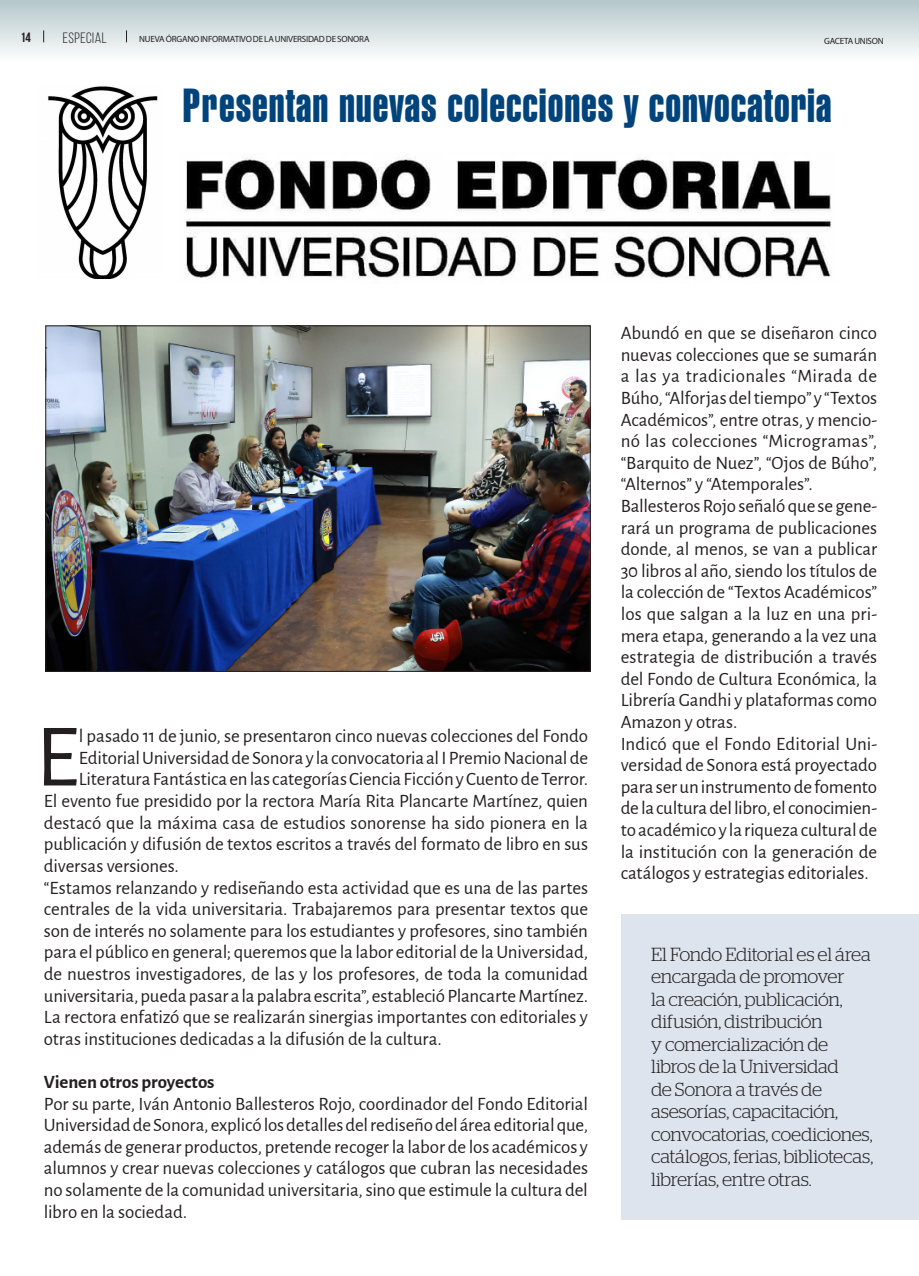
<style>
.page{position:relative;width:919px;height:1276px;background:#fff}
.page>*{position:absolute;margin:0;border:0;box-sizing:border-box;transform-origin:0 0}
.ALEGREYA{font:89.7px "Alegreya Sans";color:#231f20}
.Breve-02-Titular{font:46.5px "Swiss 911 BT Extra Compressed";letter-spacing:.02em;color:#01447c}
.ALEGREYA-2{font:18.9px/21.6px "Alegreya Sans";letter-spacing:-.01em;color:#231f20;text-align:justify}
.Breve-03-Frase{font:300 18.9px/22.5px "Stag";letter-spacing:-.02em;color:#231f20}
.ALEGREYA-3{font:700 18.9px "Alegreya Sans";letter-spacing:-.005em;color:#231f20}
.t1{font:15px "Bebas Neue";letter-spacing:.035em;color:#231f20}
.t2{font:700 13.5px "Bebas Neue";color:#231f20}
.t3{font:9px "Myriad Pro";letter-spacing:-.02em;color:#231f20}
</style>
<div class="page">
<svg style="left:0;top:0;width:918px;height:54px;background:#d4dee0"></svg>
<div style="left:621px;top:914px;width:297px;height:306px;background:#dde4ed"></div>
<svg style="left:43px;top:30px;width:1px;height:12px"></svg>
<svg style="left:126px;top:30px;width:1px;height:12px"></svg>
<img style="left:47px;top:327px;width:541px;height:343px">
<img style="left:48px;top:86px;width:110px;height:192px">
<img style="left:184px;top:154px;width:647px;height:124px">
<p class="t2" style="left:20px;top:30px;width:12px">14</p>
<p class="t1" style="left:63px;top:29px;width:45px">ESPECIAL</p>
<p class="t3" style="left:139px;top:33px;width:232px">NUEVA ÓRGANO INFORMATIVO DE LA UNIVERSIDAD DE SONORA</p>
<p class="t3" style="left:824px;top:36px;width:61px">GACETA UNISON</p>
<p class="Breve-02-Titular" style="left:183px;top:79px;width:650px">Presentan nuevas colecciones y convocatoria</p>
<p class="ALEGREYA" style="left:36px;top:694px;width:45px">E</p>
<p class="ALEGREYA-2" style="left:79px;top:724px;width:510px">l pasado 11 de junio, se presentaron cinco nuevas colecciones del Fondo Editorial Universidad de Sonora y la convocatoria al I Premio Nacional de Literatura Fantástica en las categorías Ciencia Ficción y Cuento de Terror.</p>
<p class="ALEGREYA-2" style="left:44px;top:789px;width:545px">El evento fue presidido por la rectora María Rita Plancarte Martínez, quien destacó que la máxima casa de estudios sonorense ha sido pionera en la publicación y difusión de textos escritos a través del formato de libro en sus diversas versiones.</p>
<p class="ALEGREYA-2" style="left:44px;top:875px;width:545px">“Estamos relanzando y rediseñando esta actividad que es una de las partes centrales de la vida universitaria. Trabajaremos para presentar textos que son de interés no solamente para los estudiantes y profesores, sino también para el público en general; queremos que la labor editorial de la Universidad, de nuestros investigadores, de las y los profesores, de toda la comunidad universitaria, pueda pasar a la palabra escrita”, estableció Plancarte Martínez.</p>
<p class="ALEGREYA-2" style="left:44px;top:1005px;width:545px">La rectora enfatizó que se realizarán sinergias importantes con editoriales y otras instituciones dedicadas a la difusión de la cultura.</p>
<p class="ALEGREYA-3" style="left:44px;top:1068px;width:172px">Vienen otros proyectos</p>
<p class="ALEGREYA-2" style="left:44px;top:1091px;width:545px">Por su parte, Iván Antonio Ballesteros Rojo, coordinador del Fondo Editorial Universidad de Sonora, explicó los detalles del rediseño del área editorial que, además de generar productos, pretende recoger la labor de los académicos y alumnos y crear nuevas colecciones y catálogos que cubran las necesidades no solamente de la comunidad universitaria, sino que estimule la cultura del libro en la sociedad.</p>
<p class="ALEGREYA-2" style="left:620px;top:321px;width:258px">Abundó en que se diseñaron cinco nuevas colecciones que se sumarán a las ya tradicionales “Mirada de Búho, “Alforjas del tiempo” y “Textos Académicos”, entre otras, y mencio&shy;nó las colecciones “Microgramas”, “Barquito de Nuez”, “Ojos de Búho”, “Alternos” y “Atemporales”.</p>
<p class="ALEGREYA-2" style="left:620px;top:494px;width:258px">Ballesteros Rojo señaló que se gene&shy;rará un programa de publicaciones donde, al menos, se van a publicar 30 libros al año, siendo los títulos de la colección de “Textos Académicos” los que salgan a la luz en una pri&shy;mera etapa, generando a la vez una estrategia de distribución a través del Fondo de Cultura Económica, la Librería Gandhi y plataformas como Amazon y otras.</p>
<p class="ALEGREYA-2" style="left:620px;top:731px;width:258px">Indicó que el Fondo Editorial Uni&shy;versidad de Sonora está proyectado para ser un instrumento de fomento de la cultura del libro, el conocimien&shy;to académico y la riqueza cultural de la institución con la generación de catálogos y estrategias editoriales.</p>
<p class="Breve-03-Frase" style="left:651px;top:942px;width:224px">El Fondo Editorial es el área encargada de promover<br>la creación, publicación, difusión, distribución<br>y comercialización de libros de la Universidad<br>de Sonora a través de asesorías, capacitación, convocatorias, coediciones, catálogos, ferias, bibliotecas, librerías, entre otras.</p>
</div>
